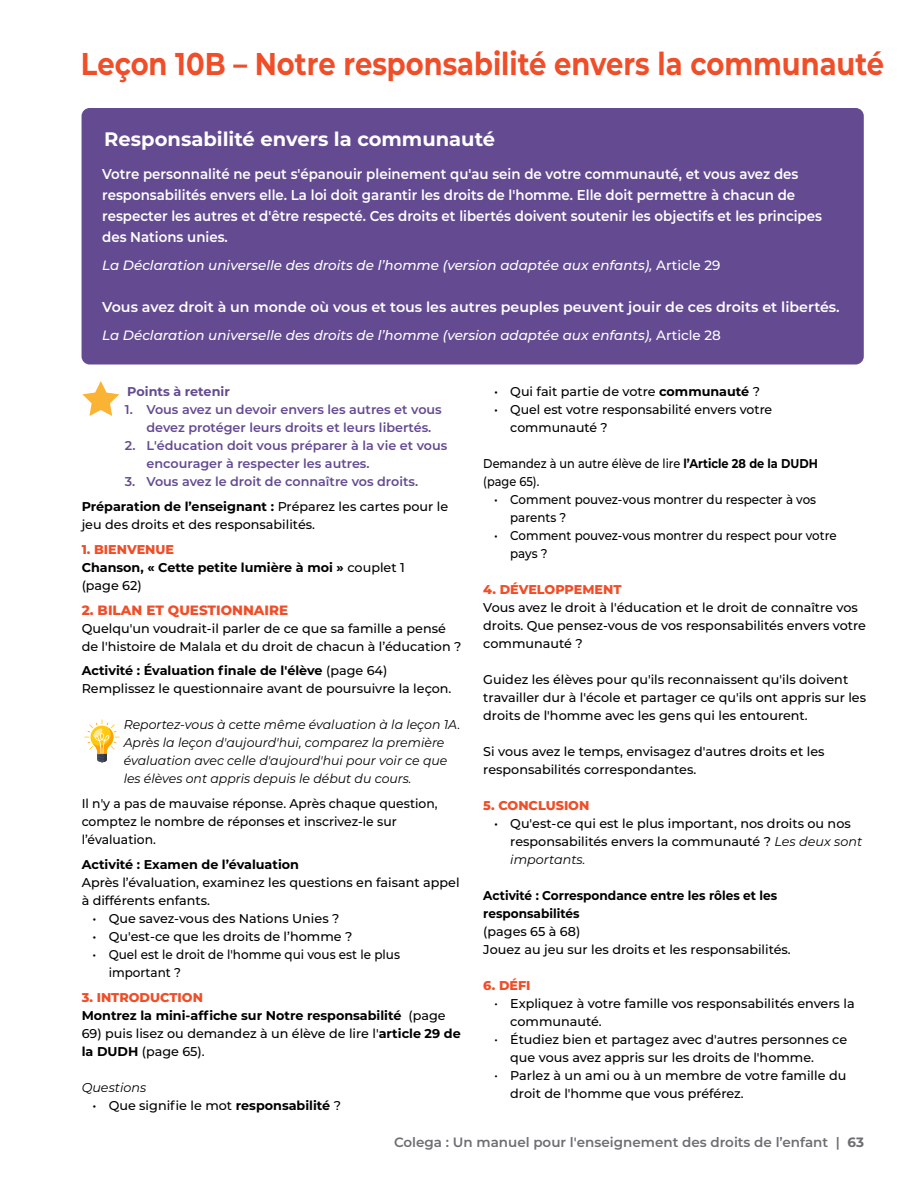
<style>
.page{position:relative;width:918px;height:1188px;background:#fff}
.page>*{position:absolute;margin:0;border:0;box-sizing:border-box;transform-origin:0 0}
.t1{font:700 31.5px "Montserrat";color:#f04e28;scale:.87 1}
.t2{font:700 19.5px "Montserrat";color:#fff}
.t3{font:600 14.25px/21px "Montserrat";color:#fff;scale:.94 1}
.t4{font:600 14.25px "Montserrat";color:#fff}
.t5{font:italic 500 13.5px "Montserrat";color:#fff}
.t6{font:600 13.5px "Montserrat";color:#6d6e71}
.t7{font:800 13.5px "Montserrat";color:#f04e28}
.t8{font:500 12.75px/18px "Montserrat";color:#000}
.t9{font:600 12.75px/18px "Montserrat";color:#644b91}
.t10{font:italic 12.75px/18px "Montserrat";color:#000}
.t11{font:700 12.75px/18px "Montserrat";color:#000}
.t12{font:500 12.75px/18px "Montserrat";color:#000;scale:.93 1}
.t13{font:700 12.75px/18px "Montserrat";color:#000;scale:.95 1}
.t14{font:500 12.75px/18px "Montserrat";color:#000;scale:.89 1}
.t15{font:500 12.75px/18px "Montserrat";color:#000;scale:.94 1}
.t16{font:800 12.75px "Montserrat";color:#f04e28}
.t17{font:700 12.75px "Montserrat";color:#644b91}
.s1{font-style:normal}
.s2{font-weight:700;color:#000}
.s3{font-weight:500;color:#000}
.s4{font-weight:800;color:#f04e28}
.s5{font-weight:500}
.s6{font-weight:700}
.s7{font-weight:400;font-style:italic}
.s8{font-weight:400;font-size:13.5px}
</style>
<div class="page">
<svg style="left:82px;top:381px;width:37px;height:35px"></svg>
<div style="left:82px;top:108px;width:782px;height:256px;background:#644b91;border-radius:8px"></div>
<svg style="left:84px;top:719px;width:36px;height:44px"></svg>
<h1 class="t1" style="left:81px;top:41px;width:925px">Leçon 10B – Notre responsabilité envers la communauté</h1>
<h2 class="t2" style="left:104px;top:125px;width:392px">Responsabilité envers la communauté</h2>
<p class="t3" style="left:102px;top:163px;width:767px">Votre personnalité ne peut s'épanouir pleinement qu'au sein de votre communauté, et vous avez des responsabilités envers elle. La loi doit garantir les droits de l'homme. Elle doit permettre à chacun de respecter les autres et d'être respecté. Ces droits et libertés doivent soutenir les objectifs et les principes des Nations unies.</p>
<p class="t5" style="left:102px;top:256px;width:620px">La Déclaration universelle des droits de l’homme (version adaptée aux enfants), <span class="s1">Article 29</span></p>
<p class="t4" style="left:102px;top:297px;width:739px">Vous avez droit à un monde où vous et tous les autres peuples peuvent jouir de ces droits et libertés.</p>
<p class="t5" style="left:102px;top:326px;width:620px">La Déclaration universelle des droits de l’homme (version adaptée aux enfants), <span class="s1">Article 28</span></p>
<p class="t17" style="left:127px;top:383px;width:104px">Points à retenir</p>
<p class="t9" style="left:146px;top:400px;width:297px;text-indent:-22px">1. Vous avez un devoir envers les autres et vous devez protéger leurs droits et leurs libertés.</p>
<p class="t9" style="left:146px;top:436px;width:302px;text-indent:-22px">2. L'éducation doit vous préparer à la vie et vous encourager à respecter les autres.</p>
<p class="t9" style="left:82px;top:469px;width:368px;line-height:24.8px;text-indent:43px">3. Vous avez le droit de connaître vos droits.<br><span class="s2">Préparation de l’enseignant :</span> <span class="s3">Préparez les cartes pour le</span></p>
<p class="t8" style="left:82px;top:515px;width:235px">jeu des droits et des responsabilités.</p>
<p class="t11" style="left:82px;top:540px;width:325px"><span class="s4">1. BIENVENUE<br></span>Chanson, « Cette petite lumière à moi » <span class="s5">couplet 1 (page 62)</span></p>
<p class="t7" style="left:82px;top:600px;width:208px">2. BILAN ET QUESTIONNAIRE</p>
<p class="t8" style="left:82px;top:619px;width:381px">Quelqu'un voudrait-il parler de ce que sa famille a pensé de l'histoire de Malala et du droit de chacun à l’éducation ?</p>
<p class="t8" style="left:82px;top:661px;width:371px"><span class="s6">Activité : Évaluation finale de l'élève</span> (page 64)<br>Remplissez le questionnaire avant de poursuivre la leçon.</p>
<p class="t10" style="left:124px;top:715px;width:338px">Reportez-vous à cette même évaluation à la leçon 1A.<br>Après la leçon d'aujourd'hui, comparez la première évaluation avec celle d'aujourd'hui pour voir ce que les élèves ont appris depuis le début du cours.</p>
<p class="t8" style="left:82px;top:794px;width:358px">Il n'y a pas de mauvaise réponse. Après chaque question, comptez le nombre de réponses et inscrivez-le sur l’évaluation.</p>
<p class="t11" style="left:82px;top:855px;width:219px">Activité : Examen de l’évaluation</p>
<p class="t8" style="left:82px;top:873px;width:379px">Après l’évaluation, examinez les questions en faisant appel à différents enfants.</p>
<p class="t8" style="left:92px;top:909px;width:248px">• Que savez-vous des Nations Unies ?</p>
<p class="t8" style="left:92px;top:927px;width:261px">• Qu'est-ce que les droits de l’homme ?</p>
<p class="t15" style="left:109px;top:945px;width:311px;text-indent:-16px">• Quel est le droit de l'homme qui vous est le plus important ?</p>
<p class="t11" style="left:82px;top:987px;width:366px"><span class="s4">3. INTRODUCTION<br></span>Montrez la mini-affiche sur Notre responsabilité <span class="s5">(page</span></p>
<p class="t8" style="left:82px;top:1024px;width:381px">69) puis lisez ou demandez à un élève de lire l'<span class="s6">article 29 de la DUDH</span> (page 65).</p>
<p class="t10" style="left:82px;top:1078px;width:66px">Questions</p>
<p class="t8" style="left:92px;top:1096px;width:250px">• Que signifie le mot <span class="s6">responsabilité</span> ?</p>
<p class="t8" style="left:494px;top:382px;width:267px">• Qui fait partie de votre <span class="s6">communauté</span> ?</p>
<p class="t8" style="left:510px;top:400px;width:263px;text-indent:-16px">• Quel est votre responsabilité envers votre communauté ?</p>
<p class="t14" style="left:483px;top:454px;width:378px">Demandez à un autre élève de lire <span class="s6">l’Article 28 de la DUDH </span>(page 65).</p>
<p class="t12" style="left:510px;top:490px;width:330px;text-indent:-16px">• Comment pouvez-vous montrer du respecter à vos parents ?</p>
<p class="t12" style="left:510px;top:526px;width:352px;text-indent:-16px">• Comment pouvez-vous montrer du respect pour votre pays ?</p>
<p class="t16" style="left:483px;top:580px;width:140px">4. DÉVELOPPEMENT</p>
<p class="t8" style="left:483px;top:598px;width:384px">Vous avez le droit à l'éducation et le droit de connaître vos droits. Que pensez-vous de vos responsabilités envers votre communauté ?</p>
<p class="t8" style="left:483px;top:670px;width:384px">Guidez les élèves pour qu'ils reconnaissent qu'ils doivent travailler dur à l'école et partager ce qu'ils ont appris sur les droits de l'homme avec les gens qui les entourent.</p>
<p class="t8" style="left:483px;top:742px;width:343px">Si vous avez le temps, envisagez d'autres droits et les responsabilités correspondantes.</p>
<p class="t16" style="left:483px;top:797px;width:108px">5. CONCLUSION</p>
<p class="t8" style="left:510px;top:814px;width:354px;text-indent:-16px">• Qu'est-ce qui est le plus important, nos droits ou nos responsabilités envers la communauté ? <span class="s7">Les deux sont importants.</span></p>
<p class="t13" style="left:483px;top:886px;width:311px">Activité : Correspondance entre les rôles et les responsabilités</p>
<p class="t8" style="left:483px;top:922px;width:309px">(pages 65 à 68)<br>Jouez au jeu sur les droits et les responsabilités.</p>
<p class="t16" style="left:483px;top:976px;width:49px">6. DÉFI</p>
<p class="t8" style="left:510px;top:994px;width:346px;text-indent:-16px"><span class="s8">•</span> Expliquez à votre famille vos responsabilités envers la communauté.</p>
<p class="t8" style="left:510px;top:1030px;width:338px;text-indent:-16px"><span class="s8">•</span> Étudiez bien et partagez avec d'autres personnes ce que vous avez appris sur les droits de l'homme.</p>
<p class="t8" style="left:510px;top:1066px;width:338px;text-indent:-16px"><span class="s8">•</span> Parlez à un ami ou à un membre de votre famille du droit de l'homme que vous préférez.</p>
<p class="t6" style="left:394px;top:1133px;width:471px">Colega : Un manuel pour l'enseignement des droits de l’enfant | <span class="s6">63</span></p>
</div>
